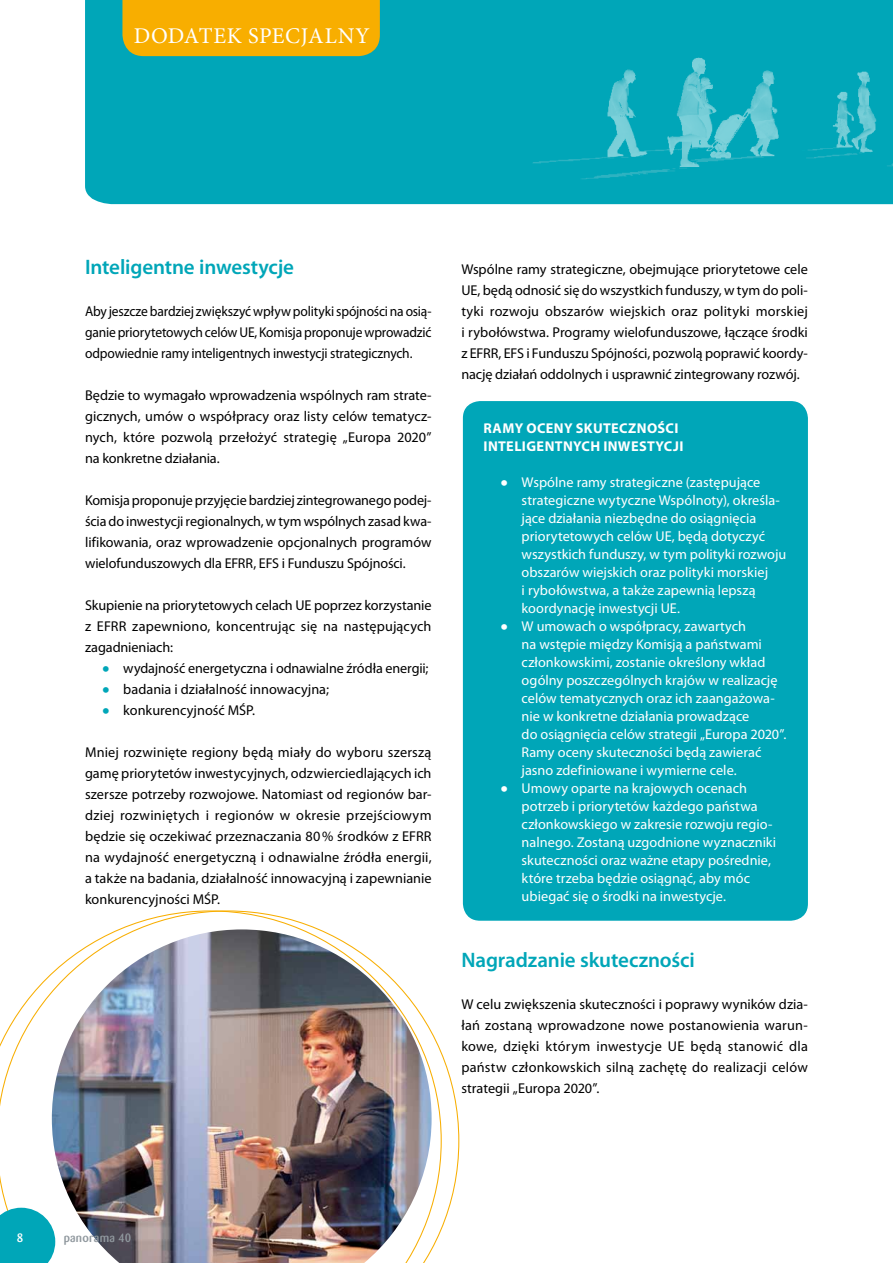
<style>
.page{position:relative;width:893px;height:1263px;background:#fff}
.page>*{position:absolute;margin:0;border:0;box-sizing:border-box;transform-origin:0 0}
.t1{font:22.5px "Minion Pro";letter-spacing:.025em;color:#fff}
.t2{font:600 21px "Myriad Pro";letter-spacing:-.005em;color:#00a6b8}
.t3{font:14.25px/21px "Myriad Pro";letter-spacing:-.005em;color:#000;text-align:justify}
.t4{font:14.25px/18px "Myriad Pro";letter-spacing:.005em;color:#fff}
.t5{font:14.25px/21px "Myriad Pro";letter-spacing:-.005em;color:#000;text-align:justify;scale:.95 1}
.t6{font:700 14.25px/18px "Myriad Pro";letter-spacing:.025em;color:#fff;text-align:right}
.t7{font:500 12px "Barmeno";letter-spacing:.02em;color:#90989e}
.t8{font:500 12px "Barmeno";color:#fff}
.s1{font-size:27px;color:#00a6b8}
.s2{font-size:27px}
</style>
<div class="page">
<div style="left:85px;top:0;width:426px;height:204px;background:#00a6b8"></div>
<img style="left:511px;top:0;width:382px;height:204px">
<img style="left:0;top:910px;width:459px;height:353px">
<svg style="left:0;top:1208px;width:55px;height:55px"></svg>
<div style="left:122px;top:0;width:258px;height:56px;background:#f8ae00"></div>
<div style="left:462px;top:400px;width:347px;height:521px;background:#00a6b8;border-radius:18px"></div>
<div style="left:461px;top:400px;width:348px;height:522px;border:2px solid #fff;border-radius:18px"></div>
<h1 class="t1" style="left:134px;top:20px;width:238px">DODATEK SPECJALNY</h1>
<h2 class="t2" style="left:85px;top:255px;width:210px">Inteligentne inwestycje</h2>
<p class="t5" style="left:85px;top:301px;width:366px">Aby jeszcze bardziej zwiększyć wpływ polityki spójności na osią&shy;ganie priorytetowych celów UE, Komisja proponuje wprowadzić odpowiednie ramy inteligentnych inwestycji strategicznych.</p>
<p class="t3" style="left:85px;top:385px;width:348px">Będzie to wymagało wprowadzenia wspólnych ram strate&shy;gicznych, umów o współpracy oraz listy celów tematycz&shy;nych, które pozwolą przełożyć strategię „Europa 2020” na konkretne działania.</p>
<p class="t3" style="left:85px;top:490px;width:348px">Komisja proponuje przyjęcie bardziej zintegrowanego podej&shy;ścia do inwestycji regionalnych, w tym wspólnych zasad kwa&shy;lifikowania, oraz wprowadzenie opcjonalnych programów wielofunduszowych dla EFRR, EFS i Funduszu Spójności.</p>
<p class="t3" style="left:85px;top:595px;width:348px">Skupienie na priorytetowych celach UE poprzez korzystanie z EFRR zapewniono, koncentrując się na następujących zagadnieniach:</p>
<p class="t3" style="left:102px;top:658px;width:328px"><span class="s1">•</span> wydajność energetyczna i odnawialne źródła energii;</p>
<p class="t3" style="left:102px;top:679px;width:228px"><span class="s1">•</span> badania i działalność innowacyjna;</p>
<p class="t3" style="left:102px;top:700px;width:155px"><span class="s1">•</span> konkurencyjność MŚP.</p>
<p class="t3" style="left:85px;top:742px;width:348px">Mniej rozwinięte regiony będą miały do wyboru szerszą gamę priorytetów inwestycyjnych, odzwierciedlających ich szersze potrzeby rozwojowe. Natomiast od regionów bar&shy;dziej rozwiniętych i regionów w okresie przejściowym będzie się oczekiwać przeznaczania 80% środków z EFRR na wydajność energetyczną i odnawialne źródła energii, a także na badania, działalność innowacyjną i zapewnianie konkurencyjności MŚP.</p>
<p class="t3" style="left:461px;top:259px;width:348px">Wspólne ramy strategiczne, obejmujące priorytetowe cele UE, będą odnosić się do wszystkich funduszy, w tym do poli&shy;tyki rozwoju obszarów wiejskich oraz polityki morskiej i rybołówstwa. Programy wielofunduszowe, łączące środki z EFRR, EFS i Funduszu Spójności, pozwolą poprawić koordy&shy;nację działań oddolnych i usprawnić zintegrowany rozwój.</p>
<p class="t6" style="left:483px;top:419px;width:189px">Y SKUTECZNOŚCI<br>INTELIGENTNYCH INWESTYCJI</p>
<p class="t4" style="left:522px;top:473px;width:266px;text-indent:-21px"><span class="s2">•</span> Wspólne ramy strategiczne (zastępujące strategiczne wytyczne Wspólnoty), określa&shy;jące działania niezbędne do osiągnięcia priorytetowych celów UE, będą dotyczyć wszystkich funduszy, w tym polityki rozwoju obszarów wiejskich oraz polityki morskiej<br>i rybołówstwa, a także zapewnią lepszą koordynację inwestycji UE.</p>
<p class="t4" style="left:522px;top:617px;width:266px;text-indent:-21px"><span class="s2">•</span> W umowach o współpracy, zawartych<br>na wstępie między Komisją a państwami członkowskimi, zostanie określony wkład ogólny poszczególnych krajów w realizację celów tematycznych oraz ich zaangażowa&shy;nie w konkretne działania prowadzące<br>do osiągnięcia celów strategii „Europa 2020”.<br>Ramy oceny skuteczności będą zawierać jasno zdefiniowane i wymierne cele.</p>
<p class="t4" style="left:522px;top:779px;width:256px;text-indent:-21px"><span class="s2">•</span> Umowy oparte na krajowych ocenach potrzeb i priorytetów każdego państwa członkowskiego w zakresie rozwoju regio&shy;nalnego. Zostaną uzgodnione wyznaczniki skuteczności oraz ważne etapy pośrednie, które trzeba będzie osiągnąć, aby móc ubiegać się o środki na inwestycje.</p>
<p class="t6" style="left:483px;top:419px;width:63px">RAMY OCEN</p>
<h2 class="t2" style="left:461px;top:948px;width:235px">Nagradzanie skuteczności</h2>
<p class="t3" style="left:461px;top:994px;width:348px">W celu zwiększenia skuteczności i poprawy wyników dzia&shy;łań zostaną wprowadzone nowe postanowienia warun&shy;kowe, dzięki którym inwestycje UE będą stanowić dla państw członkowskich silną zachętę do realizacji celów strategii „Europa 2020”.</p>
<p class="t8" style="left:17px;top:1231px;width:8px">8</p>
<p class="t7" style="left:64px;top:1230px;width:69px">panorama 40</p>
</div>
